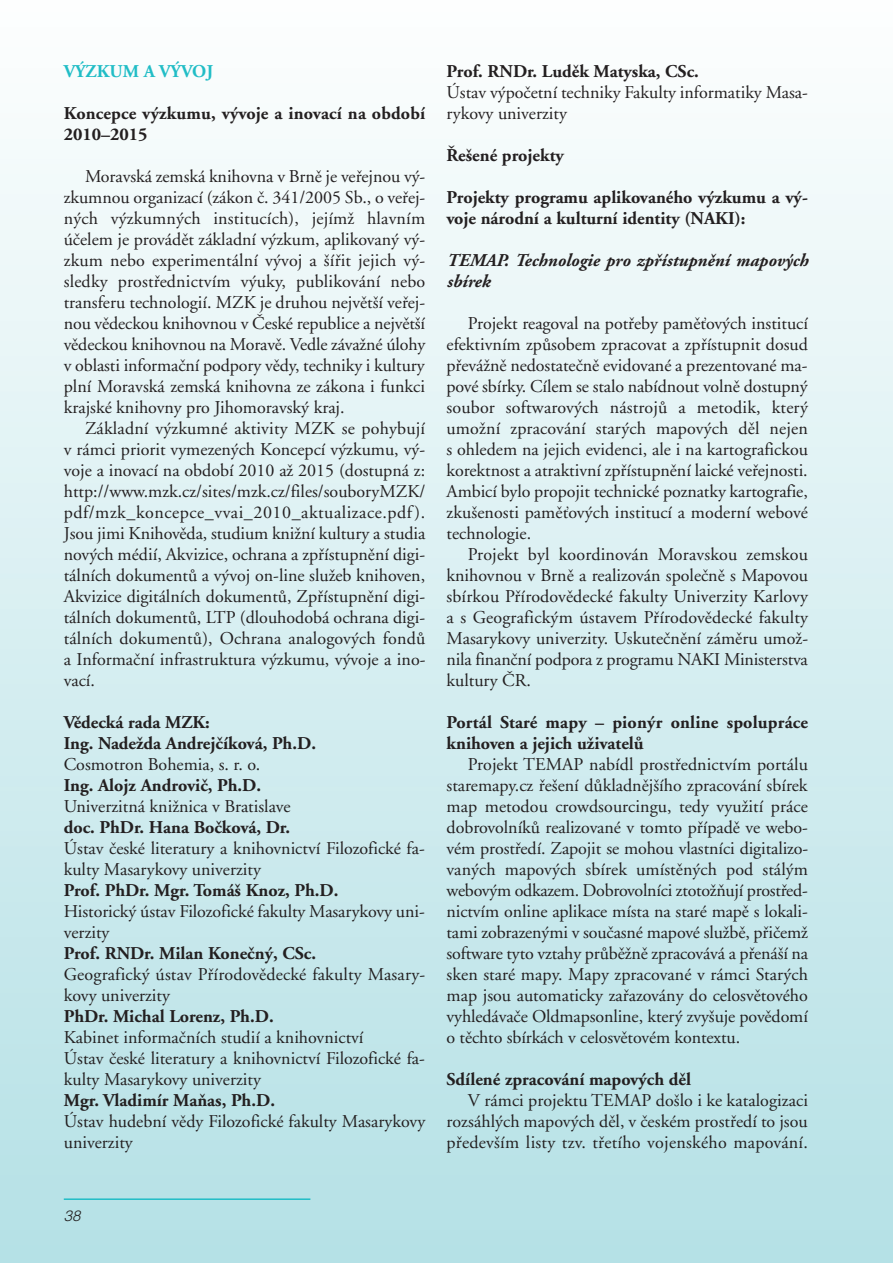
<style>
.page{position:relative;width:893px;height:1263px;background:#fff}
.page>*{position:absolute;margin:0;border:0;box-sizing:border-box;transform-origin:0 0}
.t1{font:18px/21px "Adobe Garamond CE";color:#231f20;text-align:justify}
.t2{font:700 18px/21px "Adobe Garamond CE";color:#231f20}
.t3{font:italic 700 18px/21px "Adobe Garamond CE";letter-spacing:.005em;color:#231f20}
.t4{font:700 18px "Adobe Garamond CE";color:#21bdc6}
.t5{font:italic 300 15px "Helvetica CE";color:#231f20}
</style>
<div class="page">
<hr style="left:64px;top:1198px;width:246px;height:2px;background:#21bdc6">
<p class="t4" style="left:64px;top:65px;width:151px">V¯ZKUM A V¯VOJ</p>
<p class="t2" style="left:64px;top:105px;width:363px">Koncepce v˘zkumu, v˘voje a inovací na období<br>2010–2015</p>
<p class="t1" style="left:64px;top:168px;width:363px;text-indent:21px">Moravská zemská knihovna v Brnû je vefiejnou v˘- zkumnou organizací (zákon ã. 341/2005 Sb., o vefiej&shy;n˘ch v˘zkumn˘ch institucích), jejímÏ hlavním úãelem je provádût základní v˘zkum, aplikovan˘ v˘- zkum nebo experimentální v˘voj a ‰ífiit jejich v˘- sledky prostfiednictvím v˘uky, publikování nebo transferu technologií. MZK je druhou nejvût‰í vefiej&shy;nou vûdeckou knihovnou v âeské republice a nejvût‰í vûdeckou knihovnou na Moravû. Vedle závaÏné úlohy v oblasti informaãní podpory vûdy, techniky i kultury plní Moravská zemská knihovna ze zákona i funkci krajské knihovny pro Jihomoravsk˘ kraj.</p>
<p class="t1" style="left:64px;top:420px;width:363px;text-indent:21px">Základní v˘zkumné aktivity MZK se pohybují v rámci priorit vymezen˘ch Koncepcí v˘zkumu, v˘- voje a inovací na období 2010 aÏ 2015 (dostupná z: http://www.mzk.cz/sites/mzk.cz/files/souboryMZK/ pdf/mzk_koncepce_vvai_2010_aktualizace.pdf).<br>Jsou jimi Knihovûda, studium kniÏní kultury a studia nov˘ch médií, Akvizice, ochrana a zpfiístupnûní digi&shy;tálních dokumentÛ a v˘voj on-line sluÏeb knihoven, Akvizice digitálních dokumentÛ, Zpfiístupnûní digi&shy;tálních dokumentÛ, LTP (dlouhodobá ochrana digi&shy;tálních dokumentÛ), Ochrana analogov˘ch fondÛ a Informaãní infrastruktura v˘zkumu, v˘voje a ino&shy;vací.</p>
<p class="t2" style="left:64px;top:714px;width:254px">Vûdecká rada MZK:<br>Ing. NadeÏda Andrejãíková, Ph.D.</p>
<p class="t1" style="left:64px;top:756px;width:198px">Cosmotron Bohemia, s. r. o.</p>
<p class="t2" style="left:64px;top:777px;width:199px">Ing. Alojz Androviã, Ph.D.</p>
<p class="t1" style="left:64px;top:798px;width:228px">Univerzitná kniÏnica v Bratislave</p>
<p class="t2" style="left:64px;top:819px;width:228px">doc. PhDr. Hana Boãková, Dr.</p>
<p class="t1" style="left:64px;top:840px;width:363px">Ústav ãeské literatury a knihovnictví Filozofické fa&shy;kulty Masarykovy univerzity</p>
<p class="t2" style="left:64px;top:882px;width:276px">Prof. PhDr. Mgr. Tomá‰ Knoz, Ph.D.</p>
<p class="t1" style="left:64px;top:903px;width:363px">Historick˘ ústav Filozofické fakulty Masarykovy uni&shy;verzity</p>
<p class="t2" style="left:64px;top:945px;width:254px">Prof. RNDr. Milan Koneãn˘, CSc.</p>
<p class="t1" style="left:64px;top:966px;width:363px">Geografick˘ ústav Pfiírodovûdecké fakulty Masary&shy;kovy univerzity</p>
<p class="t2" style="left:64px;top:1008px;width:211px">PhDr. Michal Lorenz, Ph.D.</p>
<p class="t1" style="left:64px;top:1029px;width:363px;text-align:left">Kabinet informaãních studií a knihovnictví<br>Ústav ãeské literatury a knihovnictví Filozofické fa&shy;kulty Masarykovy univerzity</p>
<p class="t2" style="left:64px;top:1092px;width:213px">Mgr. Vladimír MaÀas, Ph.D.</p>
<p class="t1" style="left:64px;top:1113px;width:363px">Ústav hudební vûdy Filozofické fakulty Masarykovy univerzity</p>
<p class="t2" style="left:447px;top:63px;width:254px">Prof. RNDr. Ludûk Matyska, CSc.</p>
<p class="t1" style="left:447px;top:84px;width:363px">Ústav v˘poãetní techniky Fakulty informatiky Masa&shy;rykovy univerzity</p>
<p class="t2" style="left:447px;top:147px;width:119px">¤e‰ené projekty</p>
<p class="t2" style="left:447px;top:189px;width:363px">Projekty programu aplikovaného v˘zkumu a v˘- voje národní a kulturní identity (NAKI):</p>
<p class="t3" style="left:447px;top:252px;width:363px">TEMAP. Technologie pro zpfiístupnûní mapov˘ch sbírek</p>
<p class="t1" style="left:447px;top:315px;width:363px;text-indent:21px">Projekt reagoval na potfieby pamûÈov˘ch institucí efektivním zpÛsobem zpracovat a zpfiístupnit dosud pfieváÏnû nedostateãnû evidované a prezentované ma&shy;pové sbírky. Cílem se stalo nabídnout volnû dostupn˘ soubor softwarov˘ch nástrojÛ a metodik, kter˘ umoÏní zpracování star˘ch mapov˘ch dûl nejen s ohledem na jejich evidenci, ale i na kartografickou korektnost a atraktivní zpfiístupnûní laické vefiejnosti.<br>Ambicí bylo propojit technické poznatky kartografie, zku‰enosti pamûÈov˘ch institucí a moderní webové technologie.</p>
<p class="t1" style="left:447px;top:546px;width:363px;text-indent:21px">Projekt byl koordinován Moravskou zemskou knihovnou v Brnû a realizován spoleãnû s Mapovou sbírkou Pfiírodovûdecké fakulty Univerzity Karlovy a s Geografick˘m ústavem Pfiírodovûdecké fakulty Masarykovy univerzity. Uskuteãnûní zámûru umoÏ&shy;nila finanãní podpora z programu NAKI Ministerstva kultury âR.</p>
<p class="t2" style="left:447px;top:714px;width:363px">Portál Staré mapy – pion˘r online spolupráce knihoven a jejich uÏivatelÛ</p>
<p class="t1" style="left:447px;top:756px;width:363px;text-indent:21px">Projekt TEMAP nabídl prostfiednictvím portálu staremapy.cz fie‰ení dÛkladnûj‰ího zpracování sbírek map metodou crowdsourcingu, tedy vyuÏití práce dobrovolníkÛ realizované v tomto pfiípadû ve webo&shy;vém prostfiedí. Zapojit se mohou vlastníci digitalizo&shy;van˘ch mapov˘ch sbírek umístûn˘ch pod stál˘m webov˘m odkazem. Dobrovolníci ztotoÏÀují prostfied&shy;nictvím online aplikace místa na staré mapû s lokali&shy;tami zobrazen˘mi v souãasné mapové sluÏbû, pfiiãemÏ software tyto vztahy prÛbûÏnû zpracovává a pfiená‰í na sken staré mapy. Mapy zpracované v rámci Star˘ch map jsou automaticky zafiazovány do celosvûtového vyhledávaãe Oldmapsonline, kter˘ zvy‰uje povûdomí o tûchto sbírkách v celosvûtovém kontextu.</p>
<p class="t2" style="left:447px;top:1071px;width:246px">Sdílené zpracování mapov˘ch dûl</p>
<p class="t1" style="left:447px;top:1092px;width:363px;text-indent:21px">V rámci projektu TEMAP do‰lo i ke katalogizaci rozsáhl˘ch mapov˘ch dûl, v ãeském prostfiedí to jsou pfiedev‰ím listy tzv. tfietího vojenského mapování.</p>
<p class="t5" style="left:64px;top:1210px;width:18px">38</p>
</div>
